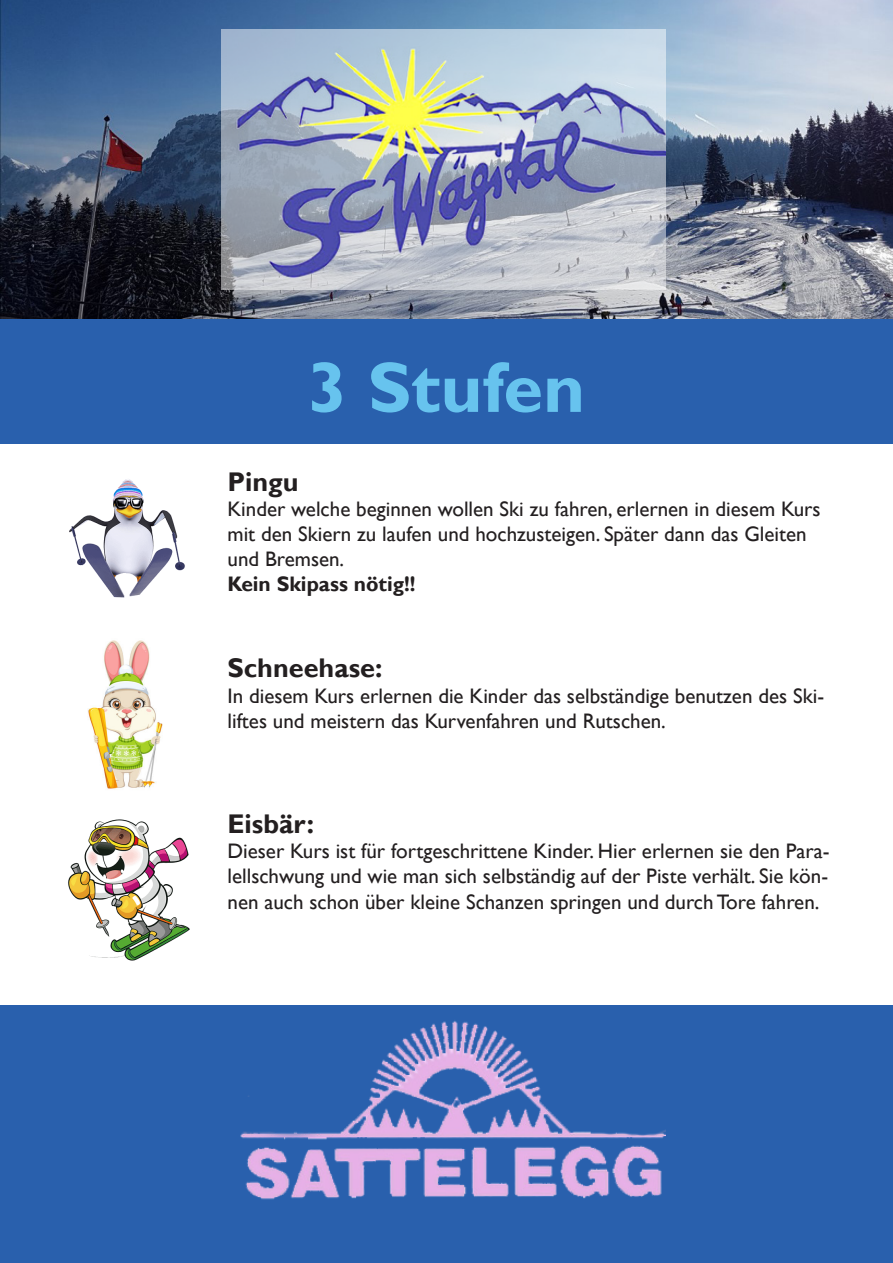
<style>
.page{position:relative;width:893px;height:1263px;background:#fff}
.page>*{position:absolute;margin:0;border:0;box-sizing:border-box;transform-origin:0 0}
.t1{font:700 72px "Gill Sans";color:#67c3ee}
.t2{font:700 27px "Gill Sans";color:#231f20}
.t3{font:21px/25.2px "Gill Sans";color:#231f20}
.t4{font:700 21px "Gill Sans";color:#231f20}
</style>
<div class="page">
<img style="left:0;top:0;width:893px;height:319px">
<img style="left:222px;top:30px;width:443px;height:259px">
<div style="left:0;top:1006px;width:893px;height:257px;background:#2960ad"></div>
<img style="left:240px;top:1021px;width:425px;height:179px">
<div style="left:0;top:319px;width:893px;height:124px;background:#2960ad"></div>
<img style="left:88px;top:640px;width:75px;height:149px">
<img style="left:69px;top:479px;width:116px;height:119px">
<img style="left:68px;top:819px;width:122px;height:142px">
<p class="t1" style="left:308px;top:344px;width:279px">3 Stufen</p>
<p class="t2" style="left:227px;top:465px;width:73px">Pingu</p>
<p class="t3" style="left:227px;top:497px;width:595px">Kinder welche beginnen wollen Ski zu fahren, erlernen in diesem Kurs mit den Skiern zu laufen und hochzusteigen. Später dann das Gleiten und Bremsen.</p>
<p class="t4" style="left:227px;top:572px;width:190px">Kein Skipass nötig!!</p>
<p class="t2" style="left:227px;top:652px;width:156px">Schneehase:</p>
<p class="t3" style="left:227px;top:683px;width:598px">In diesem Kurs erlernen die Kinder das selbständige benutzen des Ski&shy;liftes und meistern das Kurvenfahren und Rutschen.</p>
<p class="t2" style="left:227px;top:808px;width:88px">Eisbär:</p>
<p class="t3" style="left:227px;top:839px;width:604px;text-align:justify">Dieser Kurs ist für fortgeschrittene Kinder. Hier erlernen sie den Para&shy;lellschwung und wie man sich selbständig auf der Piste verhält. Sie kön&shy;nen auch schon über kleine Schanzen springen und durch Tore fahren.</p>
</div>
